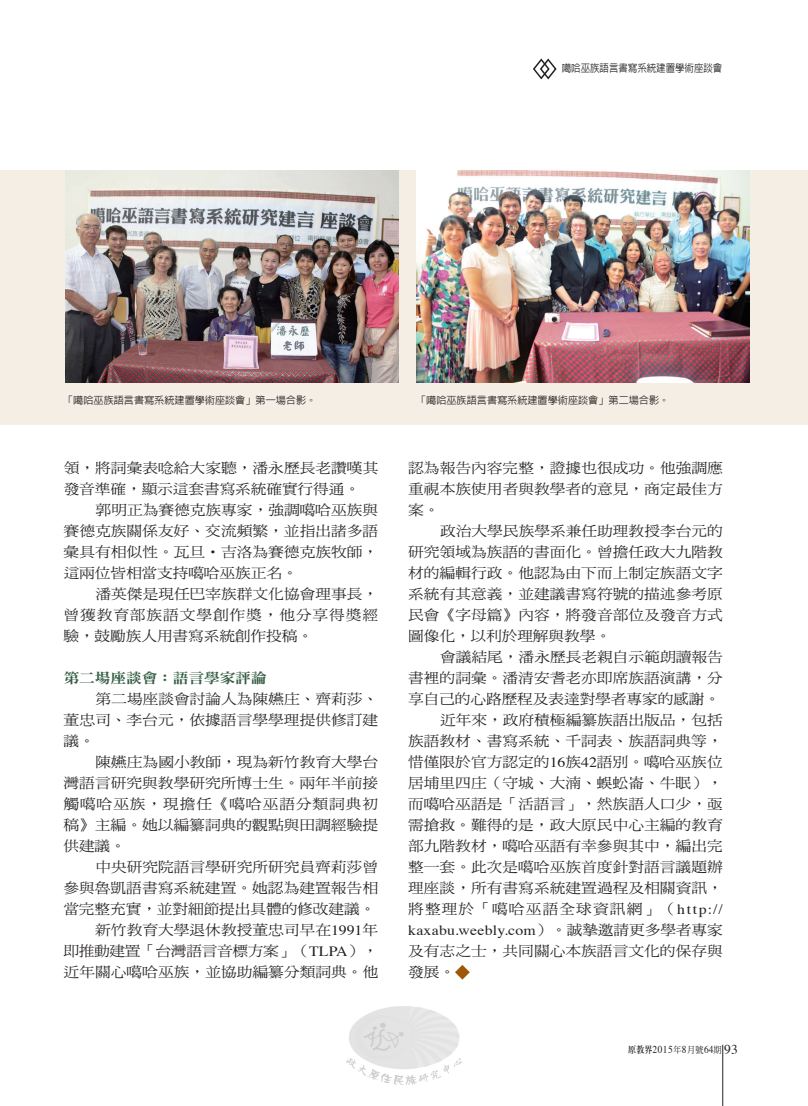
<style>
.page{position:relative;width:808px;height:1106px;background:#fff}
.page>*{position:absolute;margin:0;border:0;box-sizing:border-box;transform-origin:0 0}
.t1{font:14.1px/21px "DF Ming Std W5";color:#231f20;text-align:justify;scale:1.11 1}
.t2{font:14.1px "Times";letter-spacing:.015em;color:#231f20;scale:1.11 1}
.t3{font:14.1px "DF Ming Std W9";letter-spacing:-.01em;color:#365f45;scale:1.11 1}
.t4{font:500 10.5px "AR Hei B5";color:#231f20;scale:.9 1}
.t5{font:10.5px "Times";letter-spacing:.05em;color:#231f20;scale:.9 1}
.t6{font:500 10.2px "AR Hei B5";color:#231f20}
.s1{font-family:"Times"}
.s2{font-family:"DF Ming Std W5"}
.s3{font-family:"AR Ming B5";font-weight:800;font-size:9px}
.s4{font-family:"DF Ming Std W5";font-size:9px}
.s5{font-size:13.5px}
</style>
<div class="page">
<hr style="left:722px;top:1044px;width:1px;height:62px;background:#231f20">
<div style="left:0;top:170px;width:808px;height:255px;background:#f5eee5"></div>
<svg style="left:455px;top:965px;width:15px;height:14px"></svg>
<svg style="left:533px;top:58px;width:24px;height:22px"></svg>
<img style="left:65px;top:171px;width:334px;height:211px">
<img style="left:417px;top:171px;width:333px;height:211px">
<img style="left:347px;top:1006px;width:114px;height:78px">
<p class="t4" style="left:562px;top:62px;width:180px">噶哈巫族語言書寫系統建置學術座談會</p>
<p class="t6" style="left:63px;top:395px;width:255px">「噶哈巫族語言書寫系統建置學術座談會」第一場合影。</p>
<p class="t6" style="left:416px;top:395px;width:255px">「噶哈巫族語言書寫系統建置學術座談會」第二場合影。</p>
<p class="t1" style="left:64px;top:457px;width:285px">領，將詞彙表唸給大家聽，潘永歷長老讚嘆其發音準確，顯示這套書寫系統確實行得通。</p>
<p class="t1" style="left:64px;top:499px;width:285px;text-indent:32px">郭明正為賽德克族專家，強調噶哈巫族與賽德克族關係友好、交流頻繁，並指出諸多語彙具有相似性。瓦旦‧吉洛為賽德克族牧師，這兩位皆相當支持噶哈巫族正名。</p>
<p class="t1" style="left:63px;top:583px;width:285px;text-indent:32px">潘英傑是現任巴宰族群文化協會理事長，曾獲教育部族語文學創作獎，他分享得獎經驗，鼓勵族人用書寫系統創作投稿。</p>
<p class="t3" style="left:64px;top:670px;width:184px">第二場座談會：語言學家評論</p>
<p class="t1" style="left:64px;top:688px;width:285px;text-indent:32px">第二場座談會討論人為陳嬿庄、齊莉莎、董忠司、李台元，依據語言學學理提供修訂建議。</p>
<p class="t1" style="left:63px;top:751px;width:285px;text-indent:32px">陳嬿庄為國小教師，現為新竹教育大學台灣語言研究與教學研究所博士生。兩年半前接觸噶哈巫族，現擔任《噶哈巫語分類詞典初稿》主編。她以編纂詞典的觀點與田調經驗提供建議。</p>
<p class="t1" style="left:63px;top:856px;width:285px;text-align:right">中央研究院語言學研究所研究員齊莉莎曾<br>參與魯凱語書寫系統建置。她認為建置報告相當完整充實，並對細節提出具體的修改建議。新竹教育大學退休教授董忠司早在<span class="s1">1991</span>年<br>即推動建置「台灣語言音標方案」（<span class="s1">TLPA</span>），近年關心噶哈巫族，並協助編纂分類詞典。他</p>
<p class="t1" style="left:408px;top:457px;width:285px">認為報告內容完整，證據也很成功。他強調應重視本族使用者與教學者的意見，商定最佳方案。</p>
<p class="t1" style="left:408px;top:520px;width:285px;text-indent:32px">政治大學民族學系兼任助理教授李台元的研究領域為族語的書面化。曾擔任政大九階教材的編輯行政。他認為由下而上制定族語文字系統有其意義，並建議書寫符號的描述參考原民會《字母篇》內容，將發音部位及發音方式圖像化，以利於理解與教學。</p>
<p class="t1" style="left:408px;top:646px;width:285px;text-align:right">會議結尾，潘永歷長老親自示範朗讀報告<br>書裡的詞彙。潘清安耆老亦即席族語演講，分享自己的心路歷程及表達對學者專家的感謝。近年來，政府積極編纂族語出版品，包括<br>族語教材、書寫系統、千詞表、族語詞典等，惜僅限於官方認定的<span class="s1">16</span>族<span class="s1">42</span>語別。噶哈巫族位居埔里四庄（守城、大湳、蜈蚣崙、牛眠），而噶哈巫語是「活語言」，然族語人口少，亟需搶救。難得的是，政大原民中心主編的教育部九階教材，噶哈巫語有幸參與其中，編出完整一套。此次是噶哈巫族首度針對語言議題辦理座談，所有書寫系統建置過程及相關資訊，將整理於「噶哈巫語全球資訊網」（<span class="s1">http://</span></p>
<p class="t2" style="left:408px;top:917px;width:285px">kaxabu.weebly.com<span class="s2">）。誠摯邀請更多學者專家</span></p>
<p class="t1" style="left:408px;top:940px;width:285px">及有志之士，共同關心本族語言文化的保存與發展。</p>
<p class="t5" style="left:628px;top:1039px;width:123px"><span class="s3">原教界</span>2015<span class="s4">年</span>8<span class="s4">月號</span>64<span class="s4">期</span> <span class="s5">93</span></p>
</div>
